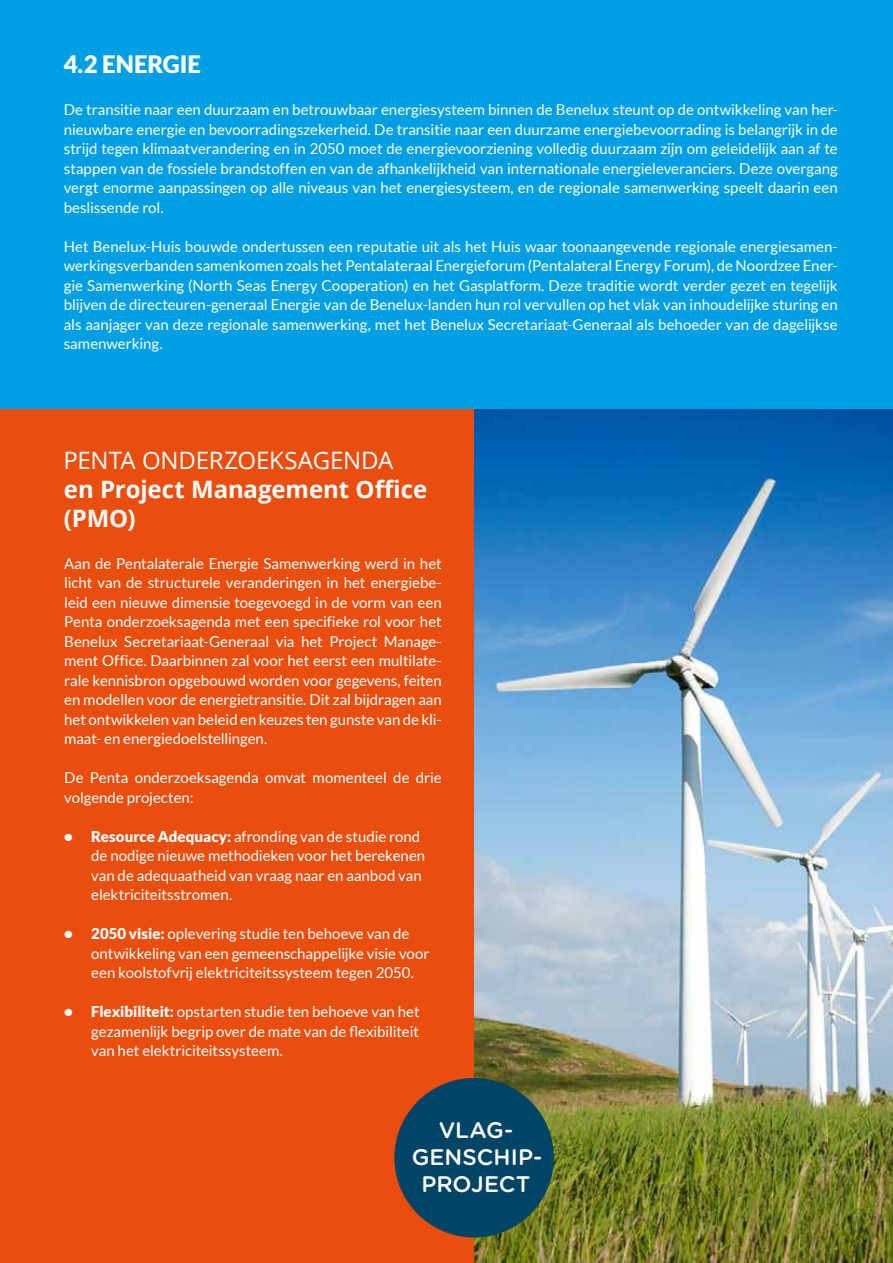
<style>
.page{position:relative;width:893px;height:1263px;background:#fff}
.page>*{position:absolute;margin:0;border:0;box-sizing:border-box;transform-origin:0 0}
.t1{font:700 24px/28.8px "Open Sans";letter-spacing:-.005em;color:#fff}
.t2{font:24px "Open Sans";letter-spacing:-.005em;color:#fff}
.t3{font:900 24px "Lato";color:#fff}
.t4{font:500 22.5px/27px "Gotham Rounded";color:#fff;text-align:center}
.t5{font:15px/19.5px "Lato";color:#fff;text-align:justify}
.s1{font-weight:900}
</style>
<div class="page">
<div style="left:0;top:408px;width:893px;height:855px;background:#e94e0f"></div>
<img style="left:474px;top:408px;width:419px;height:855px">
<div style="left:394px;top:1078px;width:160px;height:159px;background:#004566;border-radius:50%"></div>
<div style="left:0;top:0;width:893px;height:408px;background:#009fe3"></div>
<h1 class="t3" style="left:64px;top:50px;width:139px">4.2 ENERGIE</h1>
<p class="t5" style="left:64px;top:100px;width:775px">De transitie naar een duurzaam en betrouwbaar energiesysteem binnen de Benelux steunt op de ontwikkeling van her&shy;nieuwbare energie en bevoorradingszekerheid. De transitie naar een duurzame energiebevoorrading is belangrijk in de strijd tegen klimaatverandering en in 2050 moet de energievoorziening volledig duurzaam zijn om geleidelijk aan af te stappen van de fossiele brandstoffen en van de afhankelijkheid van internationale energieleveranciers. Deze overgang vergt enorme aanpassingen op alle niveaus van het energiesysteem, en de regionale samenwerking speelt daarin een beslissende rol.</p>
<p class="t5" style="left:64px;top:236px;width:775px">Het Benelux-Huis bouwde ondertussen een reputatie uit als het Huis waar toonaangevende regionale energiesamen&shy;werkingsverbanden samenkomen zoals het Pentalateraal Energieforum (Pentalateral Energy Forum), de Noordzee Ener&shy;gie Samenwerking (North Seas Energy Cooperation) en het Gasplatform. Deze traditie wordt verder gezet en tegelijk blijven de directeuren-generaal Energie van de Benelux-landen hun rol vervullen op het vlak van inhoudelijke sturing en als aanjager van deze regionale samenwerking, met het Benelux Secretariaat-Generaal als behoeder van de dagelijkse samenwerking.</p>
<h1 class="t2" style="left:63px;top:444px;width:331px">PENTA ONDERZOEKSAGENDA</h1>
<h1 class="t1" style="left:64px;top:474px;width:365px">en Project Management Office (PMO)</h1>
<p class="t5" style="left:64px;top:553px;width:379px">Aan de Pentalaterale Energie Samenwerking werd in het licht van de structurele veranderingen in het energiebe&shy;leid een nieuwe dimensie toegevoegd in de vorm van een Penta onderzoeksagenda met een specifieke rol voor het Benelux Secretariaat-Generaal via het Project Manage&shy;ment Office. Daarbinnen zal voor het eerst een multilate&shy;rale kennisbron opgebouwd worden voor gegevens, feiten en modellen voor de energietransitie. Dit zal bijdragen aan het ontwikkelen van beleid en keuzes ten gunste van de kli&shy;maat- en energiedoelstellingen.</p>
<p class="t5" style="left:64px;top:768px;width:379px">De Penta onderzoeksagenda omvat momenteel de drie volgende projecten:</p>
<p class="t5" style="left:91px;top:826px;width:335px;text-align:left;text-indent:-27px"><span class="s1">• Resource Adequacy:</span> afronding van de studie rond de nodige nieuwe methodieken voor het berekenen van de adequaatheid van vraag naar en aanbod van elektriciteitsstromen.</p>
<p class="t5" style="left:91px;top:924px;width:340px;text-align:left;text-indent:-27px"><span class="s1">• 2050 visie:</span> oplevering studie ten behoeve van de ontwikkeling van een gemeenschappelijke visie voor een koolstofvrij elektriciteitssysteem tegen 2050.</p>
<p class="t5" style="left:91px;top:1002px;width:330px;text-indent:-27px"><span class="s1">• Flexibiliteit:</span> opstarten studie ten behoeve van het gezamenlijk begrip over de mate van de flexibiliteit van het elektriciteitssysteem.</p>
<h2 class="t4" style="left:412px;top:1115px;width:132px">VLAG-<br>GENSCHIP-<br>PROJECT</h2>
</div>
